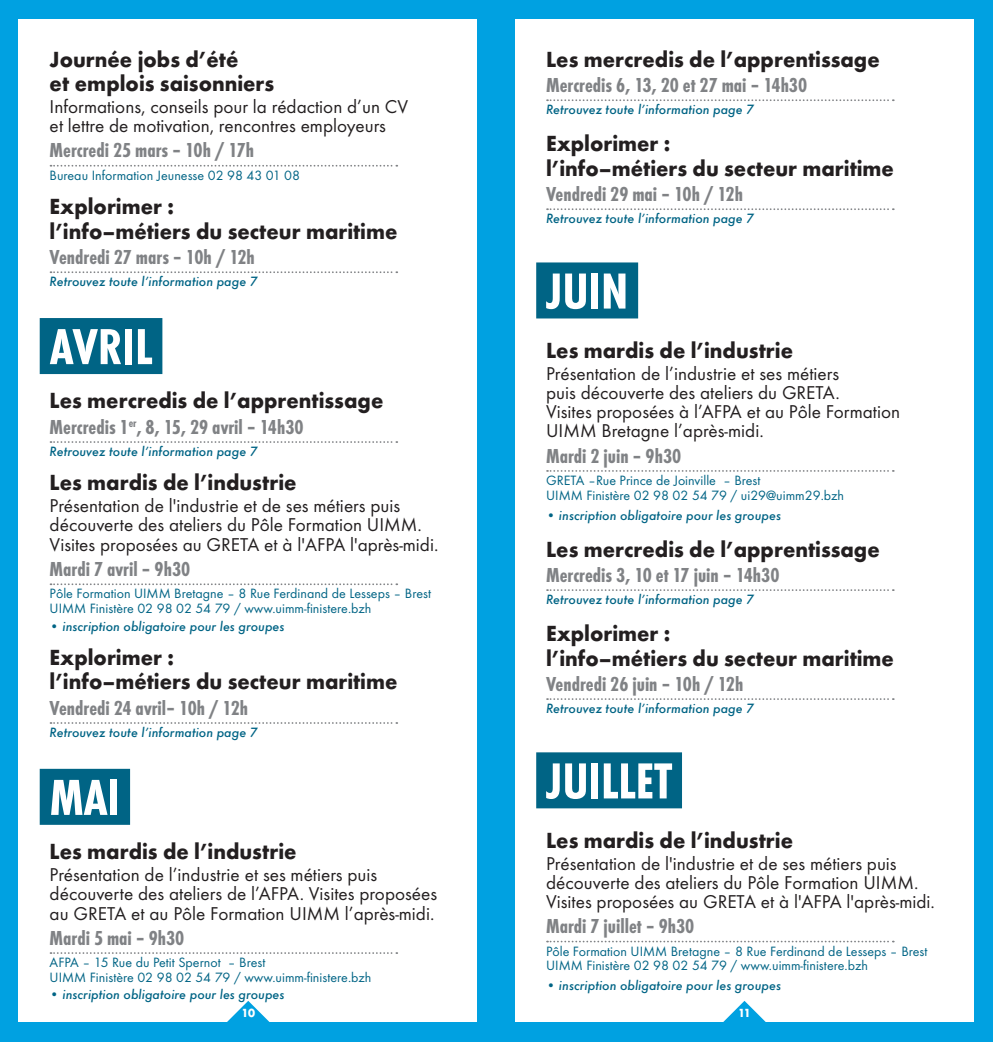
<style>
.page{position:relative;width:993px;height:1042px;background:#fff}
.page>*{position:absolute;margin:0;border:0;box-sizing:border-box;transform-origin:0 0}
.t1{font:700 condensed 52.5px "Futura T";color:#fff}
.t2{font:700 22.75px/24.5px "Futura T";color:#231f20;scale:.95 1}
.t3{font:700 condensed 21px "Futura T";color:#808285}
.t4{font:19.25px/19.2px "Futura T";color:#231f20}
.t5{font:14px/14.9px "Futura T";color:#006485}
.t6{font:italic 500 14px "Futura T";color:#006485}
.t7{font:700 12.25px "Futura T";color:#fff;scale:.95 1}
</style>
<div class="page">
<div style="left:0;top:0;width:496px;height:1042px;background:#00a1e1"></div>
<div style="left:496px;top:0;width:496px;height:1042px;background:#00a1e1"></div>
<div style="left:19px;top:19px;width:458px;height:1002px;background:#fff"></div>
<div style="left:515px;top:19px;width:458px;height:1002px;background:#fff"></div>
<svg style="left:219px;top:1001px;width:58px;height:21px"></svg>
<svg style="left:715px;top:1001px;width:58px;height:21px"></svg>
<svg style="left:50px;top:165px;width:347px;height:2px"></svg>
<svg style="left:50px;top:271px;width:347px;height:2px"></svg>
<div style="left:40px;top:318px;width:122px;height:56px;background:#006485"></div>
<svg style="left:50px;top:441px;width:347px;height:2px"></svg>
<svg style="left:50px;top:583px;width:347px;height:2px"></svg>
<svg style="left:50px;top:722px;width:347px;height:2px"></svg>
<div style="left:40px;top:769px;width:90px;height:56px;background:#006485"></div>
<svg style="left:50px;top:952px;width:347px;height:2px"></svg>
<svg style="left:547px;top:99px;width:346px;height:2px"></svg>
<svg style="left:547px;top:208px;width:346px;height:2px"></svg>
<div style="left:536px;top:262px;width:102px;height:56px;background:#006485"></div>
<svg style="left:547px;top:470px;width:346px;height:2px"></svg>
<svg style="left:547px;top:589px;width:346px;height:2px"></svg>
<svg style="left:547px;top:698px;width:346px;height:2px"></svg>
<div style="left:536px;top:752px;width:145px;height:56px;background:#006485"></div>
<svg style="left:547px;top:940px;width:346px;height:2px"></svg>
<p class="t2" style="left:50px;top:47px;width:238px">Journée jobs d’été<br>et emplois saisonniers</p>
<p class="t4" style="left:50px;top:97px;width:360px">Informations, conseils pour la rédaction d’un CV et lettre de motivation, rencontres employeurs</p>
<p class="t3" style="left:50px;top:138px;width:206px">Mercredi 25 mars – 10h / 17h</p>
<p class="t5" style="left:50px;top:167px;width:252px">Bureau Information Jeunesse 02 98 43 01 08</p>
<p class="t2" style="left:50px;top:194px;width:367px">Explorimer :<br>l’info–métiers du secteur maritime</p>
<p class="t3" style="left:50px;top:245px;width:206px">Vendredi 27 mars – 10h / 12h</p>
<p class="t6" style="left:50px;top:273px;width:209px">Retrouvez toute l’information page 7</p>
<h1 class="t1" style="left:50px;top:316px;width:104px">AVRIL</h1>
<p class="t2" style="left:50px;top:388px;width:353px">Les mercredis de l’apprentissage</p>
<p class="t3" style="left:50px;top:414px;width:255px">Mercredis 1<sup>er</sup>, 8, 15, 29 avril – 14h30</p>
<p class="t6" style="left:50px;top:443px;width:209px">Retrouvez toute l’information page 7</p>
<p class="t2" style="left:50px;top:470px;width:261px">Les mardis de l’industrie</p>
<p class="t4" style="left:50px;top:496px;width:390px">Présentation de l'industrie et de ses métiers puis découverte des ateliers du Pôle Formation UIMM.<br>Visites proposées au GRETA et à l'AFPA l'après-midi.</p>
<p class="t3" style="left:50px;top:557px;width:142px">Mardi 7 avril – 9h30</p>
<p class="t5" style="left:50px;top:586px;width:383px">Pôle Formation UIMM Bretagne – 8 Rue Ferdinand de Lesseps – Brest<br>UIMM Finistère 02 98 02 54 79 / www.uimm-finistere.bzh</p>
<p class="t6" style="left:50px;top:618px;width:236px">• inscription obligatoire pour les groupes</p>
<p class="t2" style="left:50px;top:645px;width:367px">Explorimer :<br>l’info–métiers du secteur maritime</p>
<p class="t3" style="left:50px;top:695px;width:200px">Vendredi 24 avril– 10h / 12h</p>
<p class="t6" style="left:50px;top:724px;width:209px">Retrouvez toute l’information page 7</p>
<h1 class="t1" style="left:50px;top:767px;width:72px">MAI</h1>
<p class="t2" style="left:50px;top:839px;width:261px">Les mardis de l’industrie</p>
<p class="t4" style="left:50px;top:865px;width:389px">Présentation de l’industrie et ses métiers puis découverte des ateliers de l’AFPA. Visites proposées au GRETA et au Pôle Formation UIMM l’après-midi.</p>
<p class="t3" style="left:50px;top:925px;width:136px">Mardi 5 mai – 9h30</p>
<p class="t5" style="left:50px;top:955px;width:323px">AFPA – 15 Rue du Petit Spernot – Brest<br>UIMM Finistère 02 98 02 54 79 / www.uimm-finistere.bzh</p>
<p class="t6" style="left:50px;top:986px;width:236px">• inscription obligatoire pour les groupes</p>
<p class="t2" style="left:546px;top:47px;width:353px">Les mercredis de l’apprentissage</p>
<p class="t3" style="left:546px;top:73px;width:262px">Mercredis 6, 13, 20 et 27 mai – 14h30</p>
<p class="t6" style="left:546px;top:101px;width:209px">Retrouvez toute l’information page 7</p>
<p class="t2" style="left:546px;top:131px;width:367px">Explorimer :<br>l’info–métiers du secteur maritime</p>
<p class="t3" style="left:546px;top:182px;width:198px">Vendredi 29 mai – 10h / 12h</p>
<p class="t6" style="left:546px;top:210px;width:209px">Retrouvez toute l’information page 7</p>
<h1 class="t1" style="left:546px;top:260px;width:84px">JUIN</h1>
<p class="t2" style="left:546px;top:338px;width:261px">Les mardis de l’industrie</p>
<p class="t4" style="left:546px;top:363px;width:355px">Présentation de l’industrie et ses métiers<br>puis découverte des ateliers du GRETA.<br>Visites proposées à l’AFPA et au Pôle Formation UIMM Bretagne l’après-midi.</p>
<p class="t3" style="left:546px;top:443px;width:136px">Mardi 2 juin – 9h30</p>
<p class="t5" style="left:546px;top:473px;width:299px">GRETA –Rue Prince de Joinville – Brest<br>UIMM Finistère 02 98 02 54 79 / ui29@uimm29.bzh</p>
<p class="t6" style="left:546px;top:507px;width:236px">• inscription obligatoire pour les groupes</p>
<p class="t2" style="left:546px;top:537px;width:353px">Les mercredis de l’apprentissage</p>
<p class="t3" style="left:546px;top:562px;width:235px">Mercredis 3, 10 et 17 juin – 14h30</p>
<p class="t6" style="left:546px;top:591px;width:209px">Retrouvez toute l’information page 7</p>
<p class="t2" style="left:546px;top:621px;width:367px">Explorimer :<br>l’info–métiers du secteur maritime</p>
<p class="t3" style="left:546px;top:671px;width:199px">Vendredi 26 juin – 10h / 12h</p>
<p class="t6" style="left:546px;top:700px;width:209px">Retrouvez toute l’information page 7</p>
<h1 class="t1" style="left:546px;top:750px;width:127px">JUILLET</h1>
<p class="t2" style="left:546px;top:828px;width:261px">Les mardis de l’industrie</p>
<p class="t4" style="left:546px;top:853px;width:390px">Présentation de l'industrie et de ses métiers puis découverte des ateliers du Pôle Formation UIMM.<br>Visites proposées au GRETA et à l'AFPA l'après-midi.</p>
<p class="t3" style="left:546px;top:914px;width:150px">Mardi 7 juillet – 9h30</p>
<p class="t5" style="left:546px;top:943px;width:383px">Pôle Formation UIMM Bretagne – 8 Rue Ferdinand de Lesseps – Brest<br>UIMM Finistère 02 98 02 54 79 / www.uimm-finistere.bzh</p>
<p class="t6" style="left:546px;top:977px;width:236px">• inscription obligatoire pour les groupes</p>
<p class="t7" style="left:241px;top:1005px;width:16px">10</p>
<p class="t7" style="left:737px;top:1005px;width:15px">11</p>
</div>
